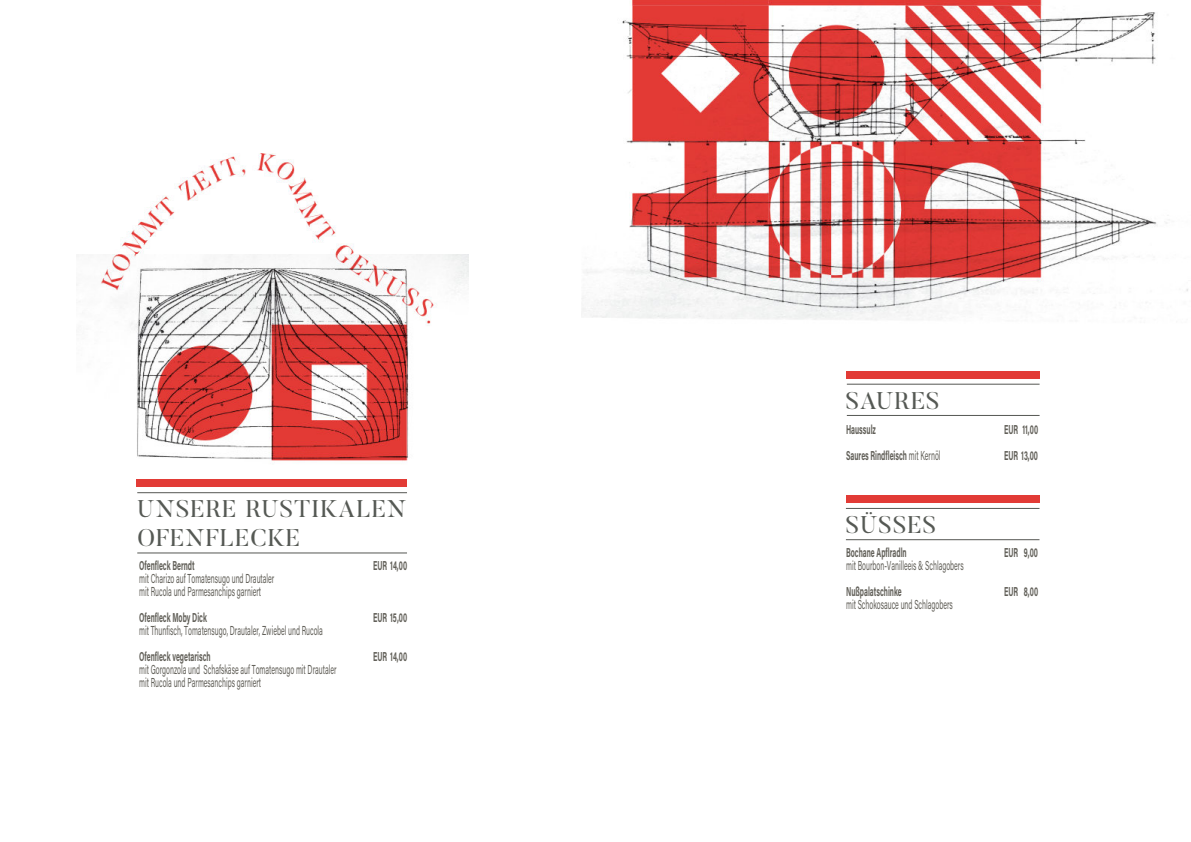
<style>
.page{position:relative;width:1191px;height:842px;background:#fff}
.page>*{position:absolute;margin:0;border:0;box-sizing:border-box;transform-origin:0 0}
.t1{font:24px/28.8px "Butler";letter-spacing:.04em;color:#555954}
.t2{font:13px/13px "Acumin Pro";color:#615f58;scale:.54 1}
.t3{font:700 13px "Acumin Pro";color:#615f58;scale:.54 1}
.s1{font-weight:400}
</style>
<div class="page">
<img style="left:582px;top:0;width:606px;height:320px">
<div style="left:846px;top:371px;width:194px;height:8px;background:#e23b36"></div>
<div style="left:846px;top:495px;width:194px;height:8px;background:#e23b36"></div>
<img style="left:112px;top:153px;width:321px;height:102px">
<hr style="left:847px;top:384px;width:192px;height:1px;background:#555753">
<hr style="left:847px;top:415px;width:192px;height:1px;background:#555753">
<hr style="left:846px;top:508px;width:193px;height:1px;background:#555753">
<hr style="left:846px;top:539px;width:193px;height:1px;background:#555753">
<img style="left:100px;top:255px;width:368px;height:206px">
<div style="left:137px;top:479px;width:270px;height:8px;background:#e23b36"></div>
<hr style="left:137px;top:492px;width:270px;height:1px;background:#555753">
<hr style="left:137px;top:553px;width:270px;height:1px;background:#555753">
<h1 class="t1" style="left:137px;top:497px;width:270px">UNSERE RUSTIKALEN<br>OFENFLECKE</h1>
<p class="t3" style="left:139px;top:561px;width:104px">Ofenfleck Berndt</p>
<p class="t3" style="left:373px;top:561px;width:64px">EUR 14,00</p>
<p class="t2" style="left:139px;top:574px;width:252px">mit Charizo auf Tomatensugo und Drautaler mit Rucola und Parmesanchips garniert</p>
<p class="t3" style="left:139px;top:613px;width:127px">Ofenfleck Moby Dick</p>
<p class="t3" style="left:373px;top:613px;width:64px">EUR 15,00</p>
<p class="t2" style="left:139px;top:626px;width:342px">mit Thunfisch, Tomatensugo, Drautaler, Zwiebel und Rucola</p>
<p class="t3" style="left:139px;top:652px;width:134px">Ofenfleck vegetarisch</p>
<p class="t3" style="left:373px;top:652px;width:64px">EUR 14,00</p>
<p class="t2" style="left:139px;top:665px;width:367px">mit Gorgonzola und Schafskäse auf Tomatensugo mit Drautaler mit Rucola und Parmesanchips garniert</p>
<h1 class="t1" style="left:845px;top:389px;width:96px">SAURES</h1>
<p class="t3" style="left:846px;top:425px;width:57px">Haussulz</p>
<p class="t3" style="left:1004px;top:425px;width:64px">EUR 11,00</p>
<p class="t3" style="left:846px;top:451px;width:176px">Saures Rindfleisch <span class="s1">mit Kernöl</span></p>
<p class="t3" style="left:1004px;top:451px;width:64px">EUR 13,00</p>
<h1 class="t1" style="left:846px;top:513px;width:92px">SÜSSES</h1>
<p class="t3" style="left:846px;top:548px;width:114px">Bochane Apflradln</p>
<p class="t3" style="left:1004px;top:548px;width:64px">EUR 9,00</p>
<p class="t2" style="left:846px;top:561px;width:219px">mit Bourbon-Vanilleeis &amp; Schlagobers</p>
<p class="t3" style="left:846px;top:587px;width:105px">Nußpalatschinke</p>
<p class="t3" style="left:1004px;top:587px;width:64px">EUR 8,00</p>
<p class="t2" style="left:846px;top:600px;width:199px">mit Schokosauce und Schlagobers</p>
</div>
